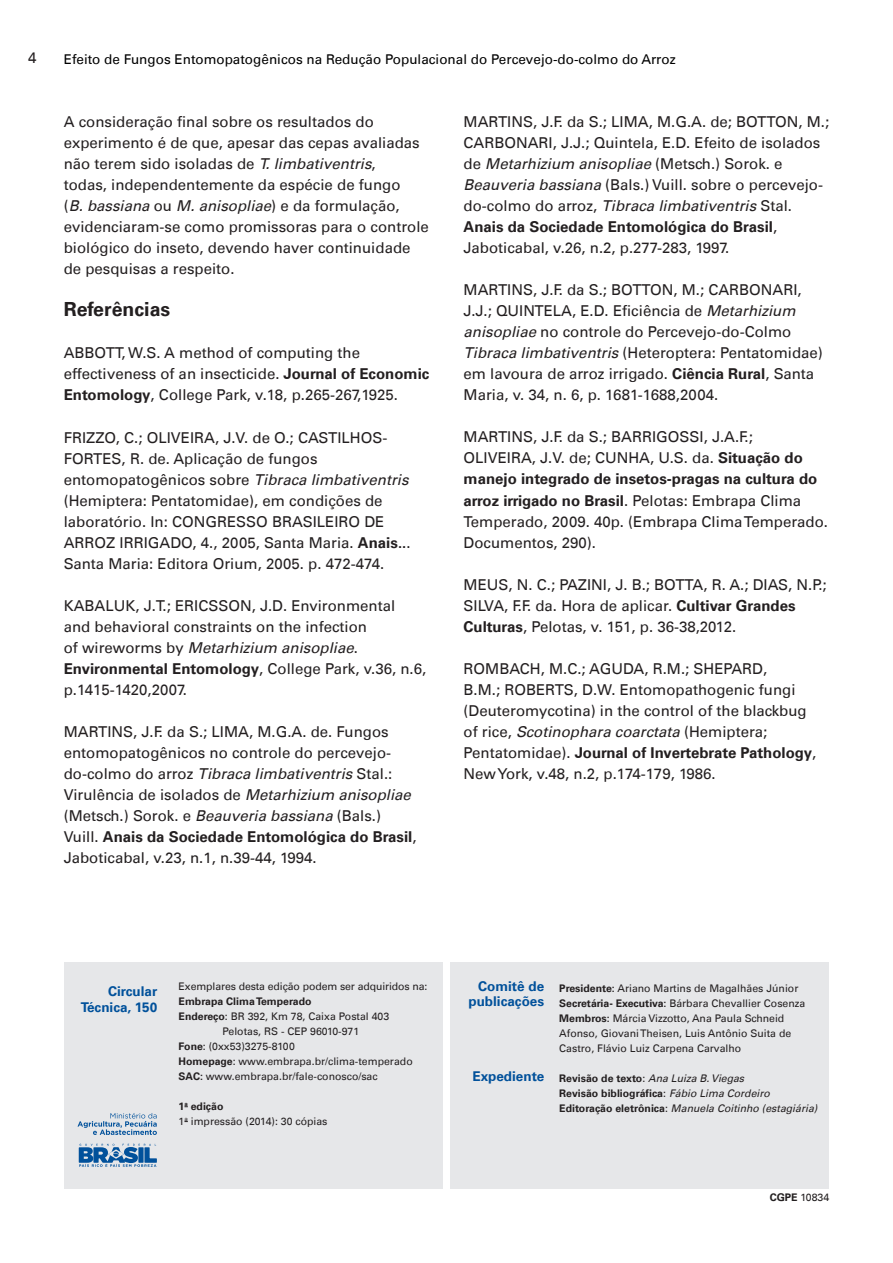
<style>
.page{position:relative;width:893px;height:1263px;background:#fff}
.page>*{position:absolute;margin:0;border:0;box-sizing:border-box;transform-origin:0 0}
.t1{font:700 19.5px "Univers LT";color:#231f20}
.t2{font:15px/21px "Univers LT";color:#231f20}
.t3{font:13.5px "Univers LT";color:#000}
.t4{font:700 13.5px "Univers LT";color:#01519b}
.t5{font:10.5px/15px "Univers LT";color:#231f20}
.t6{font:italic 10.5px "Univers LT";color:#231f20}
.t7{font:700 10.5px "Univers LT";color:#231f20}
.s1{font-style:italic}
.s2{font-weight:700}
.s3{font-weight:700;font-style:normal}
.s4{font-style:normal}
.s5{font-weight:400}
.s6{font-weight:400;font-style:italic}
</style>
<div class="page">
<div style="left:451px;top:962px;width:378px;height:227px;background:#e6e7e9"></div>
<div style="left:64px;top:962px;width:378px;height:227px;background:#e6e7e9"></div>
<svg style="left:78px;top:1113px;width:79px;height:22px"></svg>
<svg style="left:79px;top:1144px;width:78px;height:23px"></svg>
<p class="t2" style="left:28px;top:47px;width:10px">4</p>
<p class="t3" style="left:64px;top:51px;width:613px">Efeito de Fungos Entomopatogênicos na Redução Populacional do Percevejo-do-colmo do Arroz</p>
<p class="t2" style="left:64px;top:111px;width:367px">A consideração final sobre os resultados do experimento é de que, apesar das cepas avaliadas não terem sido isoladas de <span class="s1">T. limbativentris</span>,<br>todas, independentemente da espécie de fungo<br>(<span class="s1">B. bassiana</span> ou <span class="s1">M. anisopliae</span>) e da formulação, evidenciaram-se como promissoras para o controle biológico do inseto, devendo haver continuidade de pesquisas a respeito.</p>
<p class="t1" style="left:64px;top:298px;width:108px">Referências</p>
<p class="t2" style="left:64px;top:342px;width:367px">ABBOTT, W.S. A method of computing the effectiveness of an insecticide. <span class="s2">Journal of Economic<br>Entomology</span>, College Park, v.18, p.265-267,1925.</p>
<p class="t2" style="left:64px;top:427px;width:348px">FRIZZO, C.; OLIVEIRA, J.V. de O.; CASTILHOS-FORTES, R. de. Aplicação de fungos entomopatogênicos sobre <span class="s1">Tibraca limbativentris </span>(Hemiptera: Pentatomidae), em condições de laboratório. In: CONGRESSO BRASILEIRO DE ARROZ IRRIGADO, 4., 2005, Santa Maria. <span class="s2">Anais..</span>.<br>Santa Maria: Editora Orium, 2005. p. 472-474.</p>
<p class="t2" style="left:64px;top:595px;width:364px">KABALUK, J.T.; ERICSSON, J.D. Environmental<br>and behavioral constraints on the infection<br>of wireworms by <span class="s1">Metarhizium anisopliae</span>.<br><span class="s2">Environmental Entomology</span>, College Park, v.36, n.6, p.1415-1420,2007.</p>
<p class="t2" style="left:64px;top:721px;width:354px">MARTINS, J.F. da S.; LIMA, M.G.A. de. Fungos entomopatogênicos no controle do percevejo&shy;do-colmo do arroz <span class="s1">Tibraca limbativentris</span> Stal.:<br>Virulência de isolados de <span class="s1">Metarhizium anisopliae </span>(Metsch.) Sorok. e <span class="s1">Beauveria bassiana</span> (Bals.)<br>Vuill. <span class="s2">Anais da Sociedade Entomológica do Brasil</span>, Jaboticabal, v.23, n.1, n.39-44, 1994.</p>
<p class="t2" style="left:463px;top:111px;width:367px">MARTINS, J.F. da S.; LIMA, M.G.A. de; BOTTON, M.; CARBONARI, J.J.; Quintela, E.D. Efeito de isolados de <span class="s1">Metarhizium anisopliae</span> (Metsch.) Sorok. e <span class="s1">Beauveria bassiana</span> (Bals.) Vuill. sobre o percevejo&shy;do-colmo do arroz, <span class="s1">Tibraca limbativentris</span> Stal.<br><span class="s2">Anais da Sociedade Entomológica do Brasil</span>, Jaboticabal, v.26, n.2, p.277-283, 1997.</p>
<p class="t2" style="left:463px;top:279px;width:361px">MARTINS, J.F. da S.; BOTTON, M.; CARBONARI, J.J.; QUINTELA, E.D. Eficiência de <span class="s1">Metarhizium anisopliae</span> no controle do Percevejo-do-Colmo <span class="s1">Tibraca limbativentris</span> (Heteroptera: Pentatomidae) em lavoura de arroz irrigado. <span class="s2">Ciência Rural</span>, Santa Maria, v. 34, n. 6, p. 1681-1688,2004.</p>
<p class="t2" style="left:463px;top:427px;width:366px">MARTINS, J.F. da S.; BARRIGOSSI, J.A.F.; OLIVEIRA, J.V. de; CUNHA, U.S. da. <span class="s2">Situação do manejo integrado de insetos-pragas na cultura do arroz irrigado no Brasil</span>. Pelotas: Embrapa Clima Temperado, 2009. 40p. (Embrapa Clima Temperado.<br>Documentos, 290).</p>
<p class="t2" style="left:463px;top:574px;width:365px">MEUS, N. C.; PAZINI, J. B.; BOTTA, R. A.; DIAS, N.P.;<br>SILVA, F.F. da. Hora de aplicar. <span class="s2">Cultivar Grandes<br>Culturas</span>, Pelotas, v. 151, p. 36-38,2012.</p>
<p class="t2" style="left:463px;top:658px;width:354px">ROMBACH, M.C.; AGUDA, R.M.; SHEPARD,<br>B.M.; ROBERTS, D.W. Entomopathogenic fungi (Deuteromycotina) in the control of the blackbug of rice, <span class="s1">Scotinophara coarctata</span> (Hemiptera; Pentatomidae). <span class="s2">Journal of Invertebrate Pathology</span>, New York, v.48, n.2, p.174-179, 1986.</p>
<p class="t4" style="left:108px;top:983px;width:51px">Circular</p>
<p class="t4" style="left:81px;top:999px;width:78px">Técnica, 150</p>
<p class="t5" style="left:179px;top:978px;width:250px">Exemplares desta edição podem ser adquiridos na:</p>
<p class="t7" style="left:179px;top:995px;width:134px">Embrapa Clima Temperado</p>
<p class="t5" style="left:179px;top:1008px;width:212px"><span class="s2">Endereço</span>: BR 392, Km 78, Caixa Postal 403</p>
<p class="t5" style="left:222px;top:1023px;width:138px">Pelotas, RS - CEP 96010-971</p>
<p class="t5" style="left:179px;top:1038px;width:118px"><span class="s2">Fone</span>: (0xx53)3275-8100</p>
<p class="t5" style="left:179px;top:1053px;width:236px"><span class="s2">Homepage</span>: www.embrapa.br/clima-temperado</p>
<p class="t5" style="left:179px;top:1068px;width:201px"><span class="s2">SAC:</span> www.embrapa.br/fale-conosco/sac</p>
<p class="t7" style="left:179px;top:1100px;width:46px">1<sup>a</sup> edição</p>
<p class="t5" style="left:179px;top:1113px;width:150px">1<sup>a</sup> impressão (2014): 30 cópias</p>
<p class="t4" style="left:478px;top:979px;width:68px">Comitê de</p>
<p class="t4" style="left:468px;top:994px;width:77px">publicações</p>
<p class="t4" style="left:472px;top:1069px;width:73px">Expediente</p>
<p class="t5" style="left:559px;top:981px;width:241px"><span class="s2">Presidente:</span> Ariano Martins de Magalhães Júnior</p>
<p class="t5" style="left:559px;top:996px;width:248px"><span class="s2">Secretária- Executiva:</span> Bárbara Chevallier Cosenza</p>
<p class="t5" style="left:559px;top:1011px;width:233px"><span class="s2">Membros:</span> Márcia Vizzotto, Ana Paula Schneid<br>Afonso, Giovani Theisen, Luis Antônio Suita de<br>Castro, Flávio Luiz Carpena Carvalho</p>
<p class="t6" style="left:559px;top:1072px;width:186px"><span class="s3">Revisão de texto</span><span class="s4">:</span> Ana Luiza B. Viegas</p>
<p class="t7" style="left:559px;top:1087px;width:212px">Revisão bibliográfica<span class="s5">:</span> <span class="s6">Fábio Lima Cordeiro</span></p>
<p class="t6" style="left:559px;top:1102px;width:260px"><span class="s3">Editoração eletrônica</span><span class="s4">:</span> Manuela Coitinho (estagiária)</p>
<p class="t5" style="left:770px;top:1190px;width:61px"><span class="s2">CGPE</span> 10834</p>
</div>
